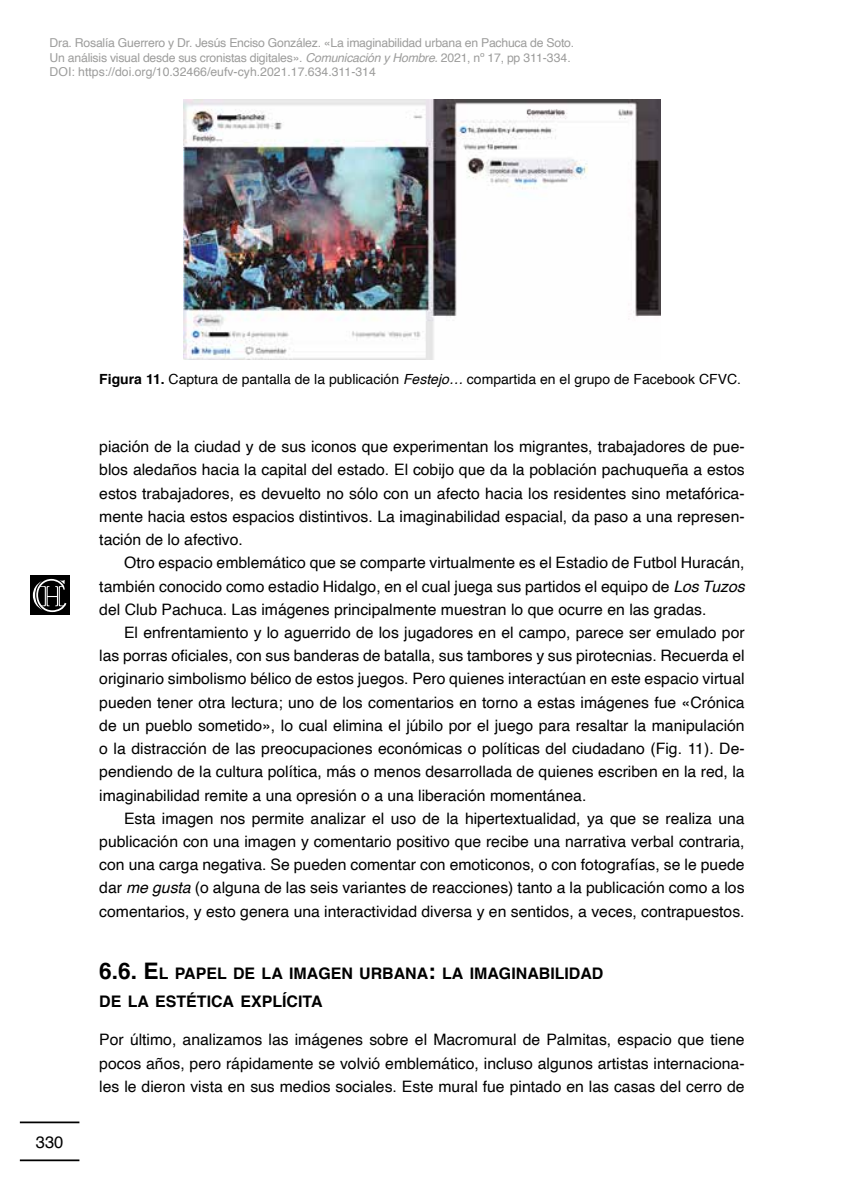
<style>
.page{position:relative;width:844px;height:1191px;background:#fff}
.page>*{position:absolute;margin:0;border:0;box-sizing:border-box;transform-origin:0 0}
.t1{font:16.62px "Helvetica";color:#000}
.t2{font:700 15.92px/27.8px "Helvetica";color:#000}
.t3{font:15.75px/23.3px "Helvetica";color:#000;text-align:justify}
.t4{font:14px "Helvetica";color:#000}
.t5{font:12.25px/14.7px "Helvetica";letter-spacing:-.02em;color:#9d9d9c}
.s1{font-style:italic}
.s2{font-weight:700}
.s3{font-size:22.75px}
</style>
<div class="page">
<div style="left:30px;top:575px;width:39px;height:40px;background:#000"></div>
<svg style="left:33px;top:579px;width:33px;height:33px"></svg>
<hr style="left:20px;top:1159px;width:59px;height:2px;background:#000">
<hr style="left:20px;top:1121px;width:59px;height:2px;background:#000">
<img style="left:184px;top:99px;width:476px;height:261px">
<p class="t5" style="left:50px;top:36px;width:526px">Dra. Rosalía Guerrero y Dr. Jesús Enciso González. «La imaginabilidad urbana en Pachuca de Soto.<br>Un análisis visual desde sus cronistas digitales». <span class="s1">Comunicación y Hombre.</span> 2021, nº 17, pp 311-334.<br>DOI: https://doi.org/10.32466/eufv-cyh.2021.17.634.311-314</p>
<p class="t4" style="left:99px;top:368px;width:643px"><span class="s2">Figura 11.</span> Captura de pantalla de la publicación <span class="s1">Festejo…</span> compartida en el grupo de Facebook CFVC.</p>
<p class="t3" style="left:99px;top:435px;width:646px">piación de la ciudad y de sus iconos que experimentan los migrantes, trabajadores de pue&shy;blos aledaños hacia la capital del estado. El cobijo que da la población pachuqueña a estos estos trabajadores, es devuelto no sólo con un afecto hacia los residentes sino metafórica&shy;mente hacia estos espacios distintivos. La imaginabilidad espacial, da paso a una represen&shy;tación de lo afectivo.</p>
<p class="t3" style="left:99px;top:551px;width:646px;text-indent:25px">Otro espacio emblemático que se comparte virtualmente es el Estadio de Futbol Huracán, también conocido como estadio Hidalgo, en el cual juega sus partidos el equipo de <span class="s1">Los Tuzos </span>del Club Pachuca. Las imágenes principalmente muestran lo que ocurre en las gradas.</p>
<p class="t3" style="left:99px;top:621px;width:646px;text-indent:25px">El enfrentamiento y lo aguerrido de los jugadores en el campo, parece ser emulado por las porras oficiales, con sus banderas de batalla, sus tambores y sus pirotecnias. Recuerda el originario simbolismo bélico de estos juegos. Pero quienes interactúan en este espacio virtual pueden tener otra lectura; uno de los comentarios en torno a estas imágenes fue «Crónica de un pueblo sometido», lo cual elimina el júbilo por el juego para resaltar la manipulación o la distracción de las preocupaciones económicas o políticas del ciudadano (Fig. 11). De&shy;pendiendo de la cultura política, más o menos desarrollada de quienes escriben en la red, la imaginabilidad remite a una opresión o a una liberación momentánea.</p>
<p class="t3" style="left:99px;top:807px;width:646px;text-indent:25px">Esta imagen nos permite analizar el uso de la hipertextualidad, ya que se realiza una publicación con una imagen y comentario positivo que recibe una narrativa verbal contraria, con una carga negativa. Se pueden comentar con emoticonos, o con fotografías, se le puede dar <span class="s1">me gusta</span> (o alguna de las seis variantes de reacciones) tanto a la publicación como a los comentarios, y esto genera una interactividad diversa y en sentidos, a veces, contrapuestos.</p>
<p class="t1" style="left:36px;top:1129px;width:29px">330</p>
<p class="t2" style="left:99px;top:960px;width:505px"><span class="s3">6.6. E</span>L PAPEL DE LA IMAGEN URBANA<span class="s3">:</span> LA IMAGINABILIDAD<br>DE LA ESTÉTICA EXPLÍCITA</p>
<p class="t3" style="left:99px;top:1028px;width:646px">Por último, analizamos las imágenes sobre el Macromural de Palmitas, espacio que tiene pocos años, pero rápidamente se volvió emblemático, incluso algunos artistas internaciona&shy;les le dieron vista en sus medios sociales. Este mural fue pintado en las casas del cerro de</p>
</div>
